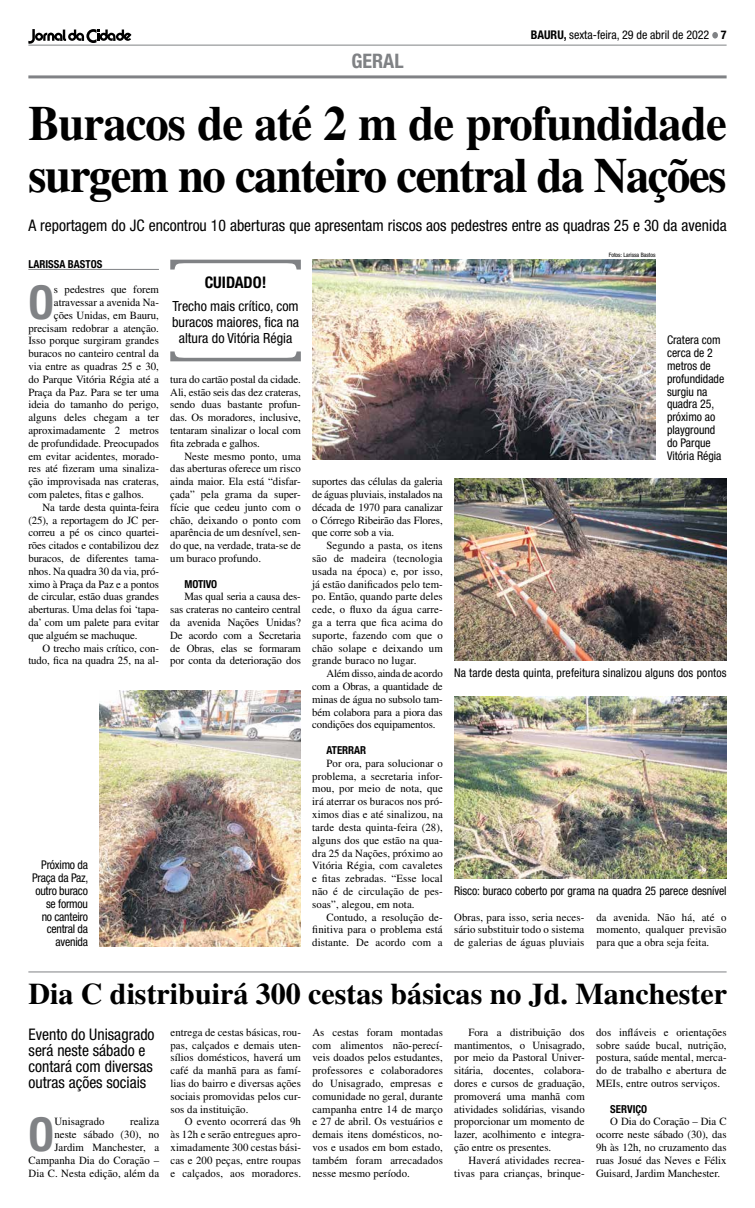
<style>
.page{position:relative;width:755px;height:1208px;background:#fff}
.page>*{position:absolute;margin:0;border:0;box-sizing:border-box;transform-origin:0 0}
.t1{font:49px/52px "Toronto PS Bold";letter-spacing:-.03em;color:#000;scale:.95 1}
.t2{font:700 condensed 46.9px "Helvetica Neue";color:#808285}
.t3{font:30px "Toronto PS Bold";color:#000}
.t4{font:700 condensed 20px "Helvetica Neue";color:#808285}
.t5{font:condensed 16px/16px "Helvetica Neue";color:#000}
.t6{font:700 condensed 16px "Helvetica Neue";color:#000}
.t7{font:condensed 14px/16px "Helvetica Neue";color:#000;text-align:center}
.t8{font:condensed 12px/12.8px "Helvetica Neue";color:#000}
.t9{font:condensed 12px/12.8px "Helvetica Neue";letter-spacing:-.02em;color:#000;text-align:right}
.t10{font:11px/12.8px "Toronto";color:#000;text-align:justify}
.t11{font:700 condensed 11px "Helvetica Neue";color:#000}
.t12{font:condensed 6px "Helvetica Neue";color:#000}
.s1{font-weight:700}
</style>
<div class="page">
<hr style="left:28px;top:45px;width:698px;height:1px;background:#808285">
<hr style="left:28px;top:75px;width:698px;height:3px;background:#808285">
<svg style="left:711px;top:32px;width:6px;height:7px"></svg>
<svg style="left:28px;top:29px;width:103px;height:15px"></svg>
<hr style="left:28px;top:971px;width:698px;height:1px;background:#808285">
<img style="left:312px;top:259px;width:343px;height:200px">
<hr style="left:28px;top:269px;width:131px;height:1px;background:#808285">
<svg style="left:170px;top:351px;width:130px;height:10px"></svg>
<svg style="left:170px;top:260px;width:130px;height:9px"></svg>
<img style="left:454px;top:478px;width:272px;height:182px">
<img style="left:99px;top:690px;width:201px;height:256px">
<img style="left:454px;top:697px;width:272px;height:181px">
<h3 class="t4" style="left:351px;top:49px;width:54px">GERAL</h3>
<p class="t8" style="left:530px;top:28px;width:197px"><span class="s1">BAURU,</span> sexta-feira, 29 de abril de 2022 <span class="s1">7</span></p>
<h1 class="t1" style="left:28px;top:96px;width:736px">Buracos de até 2 m de profundidade surgem no canteiro central da Nações</h1>
<h3 class="t5" style="left:28px;top:218px;width:699px">A reportagem do JC encontrou 10 aberturas que apresentam riscos aos pedestres entre as quadras 25 e 30 da avenida</h3>
<p class="t11" style="left:28px;top:257px;width:75px">LARISSA BASTOS</p>
<h2 class="t2" style="left:28px;top:274px;width:27px">O</h2>
<p class="t10" style="left:54px;top:283px;width:106px">s pedestres que forem</p>
<p class="t10" style="left:54px;top:296px;width:106px">atravessar a avenida Na-</p>
<p class="t10" style="left:54px;top:308px;width:106px">ções Unidas, em Bauru,</p>
<p class="t10" style="left:28px;top:321px;width:132px">precisam redobrar a atenção.</p>
<p class="t10" style="left:28px;top:334px;width:132px">Isso porque surgiram grandes</p>
<p class="t10" style="left:28px;top:347px;width:132px">buracos no canteiro central da</p>
<p class="t10" style="left:28px;top:360px;width:132px">via entre as quadras 25 e 30,</p>
<p class="t10" style="left:28px;top:372px;width:132px">do Parque Vitória Régia até a</p>
<p class="t10" style="left:28px;top:385px;width:132px">Praça da Paz. Para se ter uma</p>
<p class="t10" style="left:28px;top:398px;width:132px">ideia do tamanho do perigo,</p>
<p class="t10" style="left:28px;top:411px;width:132px">alguns deles chegam a ter</p>
<p class="t10" style="left:28px;top:424px;width:132px">aproximadamente 2 metros</p>
<p class="t10" style="left:28px;top:437px;width:132px">de profundidade. Preocupados</p>
<p class="t10" style="left:28px;top:449px;width:132px">em evitar acidentes, morado-</p>
<p class="t10" style="left:28px;top:462px;width:132px">res até fizeram uma sinaliza-</p>
<p class="t10" style="left:28px;top:475px;width:132px">ção improvisada nas crateras,</p>
<p class="t10" style="left:28px;top:488px;width:117px">com paletes, fitas e galhos.</p>
<p class="t10" style="left:43px;top:500px;width:118px">Na tarde desta quinta-feira</p>
<p class="t10" style="left:28px;top:513px;width:132px">(25), a reportagem do JC per-</p>
<p class="t10" style="left:28px;top:526px;width:132px">correu a pé os cinco quartei-</p>
<p class="t10" style="left:28px;top:539px;width:132px">rões citados e contabilizou dez</p>
<p class="t10" style="left:28px;top:552px;width:132px">buracos, de diferentes tama-</p>
<p class="t10" style="left:28px;top:564px;width:132px">nhos. Na quadra 30 da via, pró-</p>
<p class="t10" style="left:28px;top:577px;width:132px">ximo à Praça da Paz e a pontos</p>
<p class="t10" style="left:28px;top:590px;width:132px">de circular, estão duas grandes</p>
<p class="t10" style="left:28px;top:603px;width:132px">aberturas. Uma delas foi ‘tapa-</p>
<p class="t10" style="left:28px;top:616px;width:132px">da’ com um palete para evitar</p>
<p class="t10" style="left:28px;top:628px;width:110px">que alguém se machuque.</p>
<p class="t10" style="left:43px;top:641px;width:118px">O trecho mais crítico, con-</p>
<p class="t10" style="left:28px;top:654px;width:132px">tudo, fica na quadra 25, na al-</p>
<p class="t9" style="left:32px;top:858px;width:58px">Próximo da<br>Praça da Paz, outro buraco se formou<br>no canteiro central da avenida</p>
<h3 class="t6" style="left:204px;top:273px;width:63px">CUIDADO!</h3>
<p class="t7" style="left:172px;top:298px;width:128px">Trecho mais crítico, com buracos maiores, fica na altura do Vitória Régia</p>
<p class="t10" style="left:170px;top:372px;width:132px">tura do cartão postal da cidade.<br>Ali, estão seis das dez crateras, sendo duas bastante profun&shy;das. Os moradores, inclusive, tentaram sinalizar o local com fita zebrada e galhos.</p>
<p class="t10" style="left:170px;top:449px;width:132px;text-indent:14px">Neste mesmo ponto, uma das aberturas oferece um risco ainda maior. Ela está “disfar&shy;çada” pela grama da super&shy;fície que cedeu junto com o chão, deixando o ponto com aparência de um desnível, sen&shy;do que, na verdade, trata-se de um buraco profundo.</p>
<p class="t11" style="left:184px;top:577px;width:34px">MOTIVO</p>
<p class="t10" style="left:170px;top:590px;width:132px;text-indent:14px">Mas qual seria a causa des&shy;sas crateras no canteiro central da avenida Nações Unidas?<br>De acordo com a Secretaria de Obras, elas se formaram por conta da deterioração dos</p>
<p class="t10" style="left:312px;top:475px;width:132px">suportes das células da galeria de águas pluviais, instalados na década de 1970 para canalizar o Córrego Ribeirão das Flores, que corre sob a via.</p>
<p class="t10" style="left:312px;top:539px;width:132px;text-indent:14px">Segundo a pasta, os itens são de madeira (tecnologia usada na época) e, por isso, já estão danificados pelo tem&shy;po. Então, quando parte deles cede, o fluxo da água carre&shy;ga a terra que fica acima do suporte, fazendo com que o chão solape e deixando um grande buraco no lugar.</p>
<p class="t10" style="left:312px;top:667px;width:132px;text-indent:14px">Além disso, ainda de acordo com a Obras, a quantidade de minas de água no subsolo tam&shy;bém colabora para a piora das condições dos equipamentos.</p>
<p class="t11" style="left:326px;top:743px;width:41px">ATERRAR</p>
<p class="t10" style="left:312px;top:756px;width:132px;text-indent:14px">Por ora, para solucionar o problema, a secretaria infor&shy;mou, por meio de nota, que irá aterrar os buracos nos pró&shy;ximos dias e até sinalizou, na tarde desta quinta-feira (28), alguns dos que estão na qua&shy;dra 25 da Nações, próximo ao Vitória Régia, com cavaletes e fitas zebradas. “Esse local não é de circulação de pes&shy;soas”, alegou, em nota.</p>
<p class="t10" style="left:312px;top:910px;width:132px;text-indent:14px">Contudo, a resolução de&shy;finitiva para o problema está distante. De acordo com a</p>
<p class="t12" style="left:608px;top:252px;width:48px">Fotos: Larissa Bastos</p>
<p class="t8" style="left:666px;top:333px;width:59px">Cratera com cerca de 2 metros de profundidade surgiu na quadra 25, próximo ao playground do Parque<br>Vitória Régia</p>
<p class="t8" style="left:454px;top:666px;width:274px">Na tarde desta quinta, prefeitura sinalizou alguns dos pontos</p>
<p class="t8" style="left:454px;top:884px;width:274px">Risco: buraco coberto por grama na quadra 25 parece desnível</p>
<p class="t10" style="left:454px;top:910px;width:132px">Obras, para isso, seria neces&shy;sário substituir todo o sistema de galerias de águas pluviais</p>
<p class="t10" style="left:596px;top:910px;width:132px">da avenida. Não há, até o momento, qualquer previsão para que a obra seja feita.</p>
<h3 class="t3" style="left:28px;top:975px;width:699px">Dia C distribuirá 300 cestas básicas no Jd. Manchester</h3>
<h3 class="t5" style="left:29px;top:1026px;width:127px">Evento do Unisagrado será neste sábado e contará com diversas outras ações sociais</h3>
<p class="t10" style="left:170px;top:1025px;width:132px">entrega de cestas básicas, rou&shy;pas, calçados e demais uten&shy;sílios domésticos, haverá um café da manhã para as famí&shy;lias do bairro e diversas ações sociais promovidas pelos cur&shy;sos da instituição.</p>
<p class="t10" style="left:170px;top:1115px;width:132px;text-indent:14px">O evento ocorrerá das 9h às 12h e serão entregues apro&shy;ximadamente 300 cestas bási&shy;cas e 200 peças, entre roupas e calçados, aos moradores.</p>
<h2 class="t2" style="left:29px;top:1106px;width:27px">O</h2>
<p class="t10" style="left:54px;top:1115px;width:52px">Unisagrado</p>
<p class="t10" style="left:29px;top:1115px;width:132px;text-align:right">realiza<br>neste sábado (30), no<br>Jardim Manchester, a<br>Campanha Dia do Coração –<br>Dia C. Nesta edição, além da</p>
<p class="t10" style="left:312px;top:1025px;width:132px">As cestas foram montadas com alimentos não-perecí&shy;veis doados pelos estudantes, professores e colaboradores do Unisagrado, empresas e comunidade no geral, durante campanha entre 14 de março e 27 de abril. Os vestuários e demais itens domésticos, no&shy;vos e usados em bom estado, também foram arrecadados nesse mesmo período.</p>
<p class="t10" style="left:454px;top:1025px;width:132px;text-indent:14px">Fora a distribuição dos mantimentos, o Unisagrado, por meio da Pastoral Univer&shy;sitária, docentes, colabora&shy;dores e cursos de graduação, promoverá uma manhã com atividades solidárias, visando proporcionar um momento de lazer, acolhimento e integra&shy;ção entre os presentes.</p>
<p class="t10" style="left:454px;top:1153px;width:132px;text-align:right">Haverá atividades recrea&shy;tivas para crianças, brinque-</p>
<p class="t10" style="left:595px;top:1025px;width:132px">dos infláveis e orientações sobre saúde bucal, nutrição, postura, saúde mental, merca&shy;do de trabalho e abertura de MEIs, entre outros serviços.</p>
<p class="t11" style="left:610px;top:1102px;width:38px">SERVIÇO</p>
<p class="t10" style="left:595px;top:1115px;width:132px;text-indent:14px">O Dia do Coração – Dia C ocorre neste sábado (30), das 9h às 12h, no cruzamento das ruas Josué das Neves e Félix Guisard, Jardim Manchester.</p>
</div>
